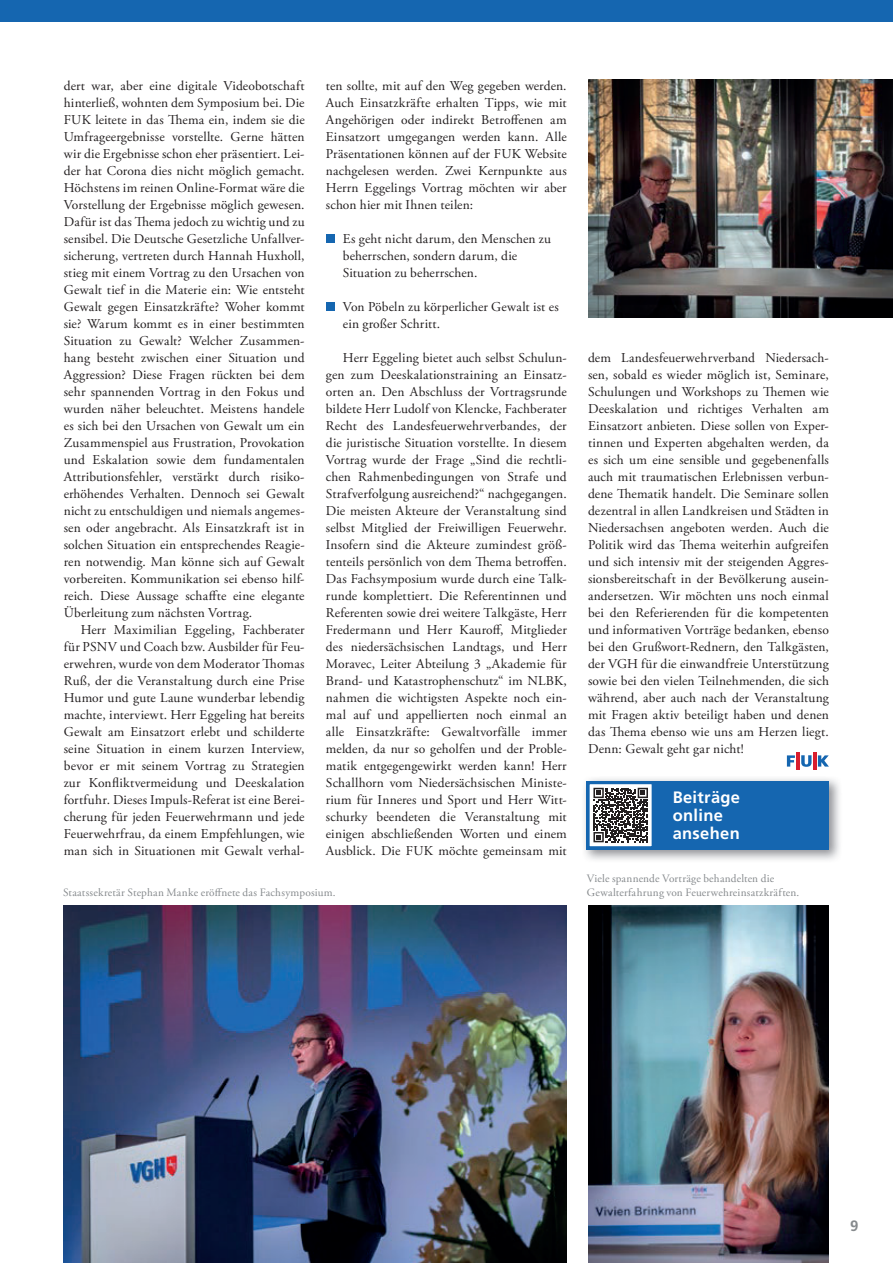
<style>
.page{position:relative;width:893px;height:1263px;background:#fff}
.page>*{position:absolute;margin:0;border:0;box-sizing:border-box;transform-origin:0 0}
.t1{font:700 16.5px/18px "Frutiger";letter-spacing:.02em;color:#fff}
.t2{font:700 15px "Frutiger";color:#868a8d}
.t3{font:13.5px/17px "Adobe Garamond Pro";letter-spacing:.01em;color:#231f20;text-align:justify}
.t4{font:11.25px/13.5px "Adobe Garamond Pro";letter-spacing:.02em;color:#868a8d}
</style>
<div class="page">
<img style="left:588px;top:906px;width:241px;height:357px">
<div style="left:0;top:0;width:893px;height:22px;background:#1566b0"></div>
<svg style="left:787px;top:755px;width:8px;height:12px"></svg>
<svg style="left:818px;top:755px;width:11px;height:12px"></svg>
<hr style="left:813px;top:753px;width:3px;height:17px;background:#d91e2d">
<hr style="left:796px;top:753px;width:4px;height:17px;background:#d91e2d">
<svg style="left:801px;top:755px;width:10px;height:12px"></svg>
<div style="left:326px;top:234px;width:8px;height:9px;background:#1566b0"></div>
<div style="left:326px;top:302px;width:8px;height:9px;background:#1566b0"></div>
<img style="left:64px;top:906px;width:502px;height:357px">
<img style="left:588px;top:80px;width:305px;height:238px">
<img style="left:584px;top:778px;width:256px;height:82px">
<div style="left:587px;top:781px;width:242px;height:68px;background:#1566b0"></div>
<div style="left:587px;top:781px;width:68px;height:68px;border:3px solid #1566b0"></div>
<div style="left:590px;top:785px;width:61px;height:60px;background:#fff"></div>
<svg style="left:593px;top:788px;width:55px;height:54px"></svg>
<p class="t3" style="left:64px;top:78px;width:242px">dert war, aber eine digitale Videobotschaft hinterließ, wohnten dem Symposium bei. Die FUK leitete in das Thema ein, indem sie die Umfrageergebnisse vorstellte. Gerne hätten wir die Ergebnisse schon eher präsentiert. Lei&shy;der hat Corona dies nicht möglich gemacht.<br>Höchstens im reinen Online-Format wäre die Vorstellung der Ergebnisse möglich gewesen.<br>Dafür ist das Thema jedoch zu wichtig und zu sensibel. Die Deutsche Gesetzliche Unfallver&shy;sicherung, vertreten durch Hannah Huxholl, stieg mit einem Vortrag zu den Ursachen von Gewalt tief in die Materie ein: Wie entsteht Gewalt gegen Einsatzkräfte? Woher kommt sie? Warum kommt es in einer bestimmten Situation zu Gewalt? Welcher Zusammen&shy;hang besteht zwischen einer Situation und Aggression? Diese Fragen rückten bei dem sehr spannenden Vortrag in den Fokus und wurden näher beleuchtet. Meistens handele es sich bei den Ursachen von Gewalt um ein Zusammenspiel aus Frustration, Provokation und Eskalation sowie dem fundamentalen Attributionsfehler, verstärkt durch risiko&shy;erhöhendes Verhalten. Dennoch sei Gewalt nicht zu entschuldigen und niemals angemes&shy;sen oder angebracht. Als Einsatzkraft ist in solchen Situation ein entsprechendes Reagie&shy;ren notwendig. Man könne sich auf Gewalt vorbereiten. Kommunikation sei ebenso hilf&shy;reich. Diese Aussage schaffte eine elegante Überleitung zum nächsten Vortrag.</p>
<p class="t3" style="left:64px;top:622px;width:242px;text-indent:17px">Herr Maximilian Eggeling, Fachberater für PSNV und Coach bzw. Ausbilder für Feu&shy;erwehren, wurde von dem Moderator Thomas Ruß, der die Veranstaltung durch eine Prise Humor und gute Laune wunderbar lebendig machte, interviewt. Herr Eggeling hat bereits Gewalt am Einsatzort erlebt und schilderte seine Situation in einem kurzen Interview, bevor er mit seinem Vortrag zu Strategien zur Konfliktvermeidung und Deeskalation fortfuhr. Dieses Impuls-Referat ist eine Berei&shy;cherung für jeden Feuerwehrmann und jede Feuerwehrfrau, da einem Empfehlungen, wie man sich in Situationen mit Gewalt verhal-</p>
<p class="t3" style="left:326px;top:78px;width:242px">ten sollte, mit auf den Weg gegeben werden.<br>Auch Einsatzkräfte erhalten Tipps, wie mit Angehörigen oder indirekt Betroffenen am Einsatzort umgegangen werden kann. Alle Präsentationen können auf der FUK Website nachgelesen werden. Zwei Kernpunkte aus Herrn Eggelings Vortrag möchten wir aber schon hier mit Ihnen teilen:</p>
<p class="t3" style="left:343px;top:231px;width:210px;text-align:left">Es geht nicht darum, den Menschen zu beherrschen, sondern darum, die<br>Situation zu beherrschen.</p>
<p class="t3" style="left:343px;top:299px;width:217px">Von Pöbeln zu körperlicher Gewalt ist es ein großer Schritt.</p>
<p class="t3" style="left:326px;top:350px;width:242px;text-indent:17px">Herr Eggeling bietet auch selbst Schulun&shy;gen zum Deeskalationstraining an Einsatz&shy;orten an. Den Abschluss der Vortragsrunde bildete Herr Ludolf von Klencke, Fachberater Recht des Landesfeuerwehrverbandes, der die juristische Situation vorstellte. In diesem Vortrag wurde der Frage „Sind die rechtli&shy;chen Rahmenbedingungen von Strafe und Strafverfolgung ausreichend?“ nachgegangen.<br>Die meisten Akteure der Veranstaltung sind selbst Mitglied der Freiwilligen Feuerwehr.<br>Insofern sind die Akteure zumindest größ&shy;tenteils persönlich von dem Thema betroffen.<br>Das Fachsymposium wurde durch eine Talk&shy;runde komplettiert. Die Referentinnen und Referenten sowie drei weitere Talkgäste, Herr Fredermann und Herr Kauroff, Mitglieder des niedersächsischen Landtags, und Herr Moravec, Leiter Abteilung 3 „Akademie für Brand- und Katastrophenschutz“ im NLBK, nahmen die wichtigsten Aspekte noch ein&shy;mal auf und appellierten noch einmal an alle Einsatzkräfte: Gewaltvorfälle immer melden, da nur so geholfen und der Proble&shy;matik entgegengewirkt werden kann! Herr Schallhorn vom Niedersächsischen Ministe&shy;rium für Inneres und Sport und Herr Witt&shy;schurky beendeten die Veranstaltung mit einigen abschließenden Worten und einem Ausblick. Die FUK möchte gemeinsam mit</p>
<p class="t4" style="left:63px;top:886px;width:274px">Staatssekretär Stephan Manke eröffnete das Fachsymposium.</p>
<p class="t3" style="left:588px;top:350px;width:242px">dem Landesfeuerwehrverband Niedersach&shy;sen, sobald es wieder möglich ist, Seminare, Schulungen und Workshops zu Themen wie Deeskalation und richtiges Verhalten am Einsatzort anbieten. Diese sollen von Exper&shy;tinnen und Experten abgehalten werden, da es sich um eine sensible und gegebenenfalls auch mit traumatischen Erlebnissen verbun&shy;dene Thematik handelt. Die Seminare sollen dezentral in allen Landkreisen und Städten in Niedersachsen angeboten werden. Auch die Politik wird das Thema weiterhin aufgreifen und sich intensiv mit der steigenden Aggres&shy;sionsbereitschaft in der Bevölkerung ausein&shy;andersetzen. Wir möchten uns noch einmal bei den Referierenden für die kompetenten und informativen Vorträge bedanken, ebenso bei den Grußwort-Rednern, den Talkgästen, der VGH für die einwandfreie Unterstützung sowie bei den vielen Teilnehmenden, die sich während, aber auch nach der Veranstaltung mit Fragen aktiv beteiligt haben und denen das Thema ebenso wie uns am Herzen liegt.<br>Denn: Gewalt geht gar nicht!</p>
<p class="t1" style="left:673px;top:790px;width:69px">Beiträge online ansehen</p>
<p class="t4" style="left:587px;top:873px;width:214px">Viele spannende Vorträge behandelten die<br>Gewalterfahrung von Feuerwehreinsatzkräften.</p>
<p class="t2" style="left:850px;top:1219px;width:10px">9</p>
</div>
